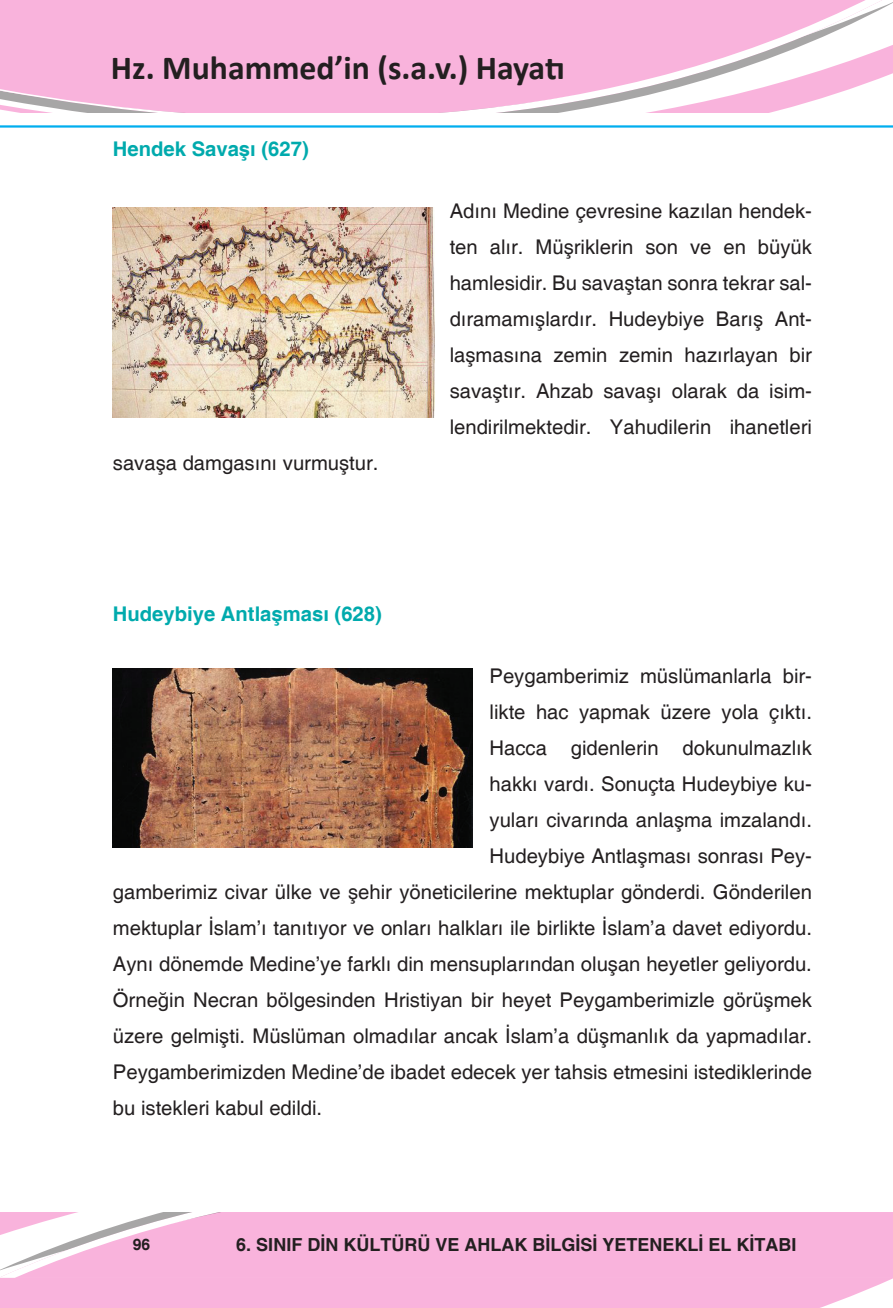
<style>
.page{position:relative;width:893px;height:1308px;background:#fff}
.page>*{position:absolute;margin:0;border:0;box-sizing:border-box;transform-origin:0 0}
.t1{font:700 33.75px "Calibri";color:#231f20}
.t2{font:20.25px/36px "Helvetica";color:#231f20;text-align:justify}
.t3{font:700 20.25px "Helvetica";color:#00aaad}
.t4{font:700 18px "Helvetica";color:#231f20}
.t5{font:700 15.75px "Helvetica";color:#231f20}
</style>
<div class="page">
<div style="left:0;top:1277px;width:893px;height:30px;background:#f9b3dc"></div>
<svg style="left:0;top:1235px;width:893px;height:42px;background:#f8b7dd"></svg>
<svg style="left:0;top:1213px;width:893px;height:22px;background:#f7bbde"></svg>
<svg style="left:0;top:0;width:893px;height:45px;background:#f8b8dd"></svg>
<svg style="left:0;top:45px;width:893px;height:67px;fill:#f9b3dc"></svg>
<hr style="left:0;top:125px;width:893px;height:3px;background:#00aeef">
<img style="left:113px;top:207px;width:322px;height:210px">
<img style="left:113px;top:668px;width:359px;height:180px">
<h1 class="t1" style="left:111px;top:44px;width:455px">Hz. Muhammed’in (s.a.v.) Hayatı</h1>
<p class="t3" style="left:113px;top:137px;width:197px">Hendek Savaşı (627)</p>
<p class="t2" style="left:113px;top:445px;width:267px">savaşa damgasını vurmuştur.</p>
<p class="t3" style="left:113px;top:602px;width:270px">Hudeybiye Antlaşması (628)</p>
<p class="t2" style="left:450px;top:193px;width:364px">Adını Medine çevresine kazılan hendek&shy;ten alır. Müşriklerin son ve en büyük hamlesidir. Bu savaştan sonra tekrar sal&shy;dıramamışlardır. Hudeybiye Barış Ant&shy;laşmasına zemin zemin hazırlayan bir savaştır. Ahzab savaşı olarak da isim&shy;lendirilmektedir. Yahudilerin ihanetleri</p>
<p class="t2" style="left:490px;top:658px;width:324px">Peygamberimiz müslümanlarla bir-</p>
<p class="t2" style="left:490px;top:694px;width:324px">likte hac yapmak üzere yola çıktı.</p>
<p class="t2" style="left:490px;top:730px;width:324px">Hacca gidenlerin dokunulmazlık</p>
<p class="t2" style="left:490px;top:766px;width:324px">hakkı vardı. Sonuçta Hudeybiye ku-</p>
<p class="t2" style="left:490px;top:802px;width:324px">yuları civarında anlaşma imzalandı.</p>
<p class="t2" style="left:490px;top:838px;width:324px">Hudeybiye Antlaşması sonrası Pey-</p>
<p class="t2" style="left:113px;top:874px;width:700px">gamberimiz civar ülke ve şehir yöneticilerine mektuplar gönderdi. Gönderilen</p>
<p class="t2" style="left:113px;top:910px;width:700px">mektuplar İslam’ı tanıtıyor ve onları halkları ile birlikte İslam’a davet ediyordu.</p>
<p class="t2" style="left:113px;top:946px;width:700px">Aynı dönemde Medine’ye farklı din mensuplarından oluşan heyetler geliyordu.</p>
<p class="t2" style="left:113px;top:982px;width:701px">Örneğin Necran bölgesinden Hristiyan bir heyet Peygamberimizle görüşmek</p>
<p class="t2" style="left:113px;top:1018px;width:700px">üzere gelmişti. Müslüman olmadılar ancak İslam’a düşmanlık da yapmadılar.</p>
<p class="t2" style="left:113px;top:1054px;width:700px">Peygamberimizden Medine’de ibadet edecek yer tahsis etmesini istediklerinde</p>
<p class="t2" style="left:113px;top:1090px;width:211px">bu istekleri kabul edildi.</p>
<p class="t5" style="left:133px;top:1235px;width:19px">96</p>
<p class="t4" style="left:236px;top:1233px;width:562px">6. SINIF DİN KÜLTÜRÜ VE AHLAK BİLGİSİ YETENEKLİ EL KİTABI</p>
</div>
